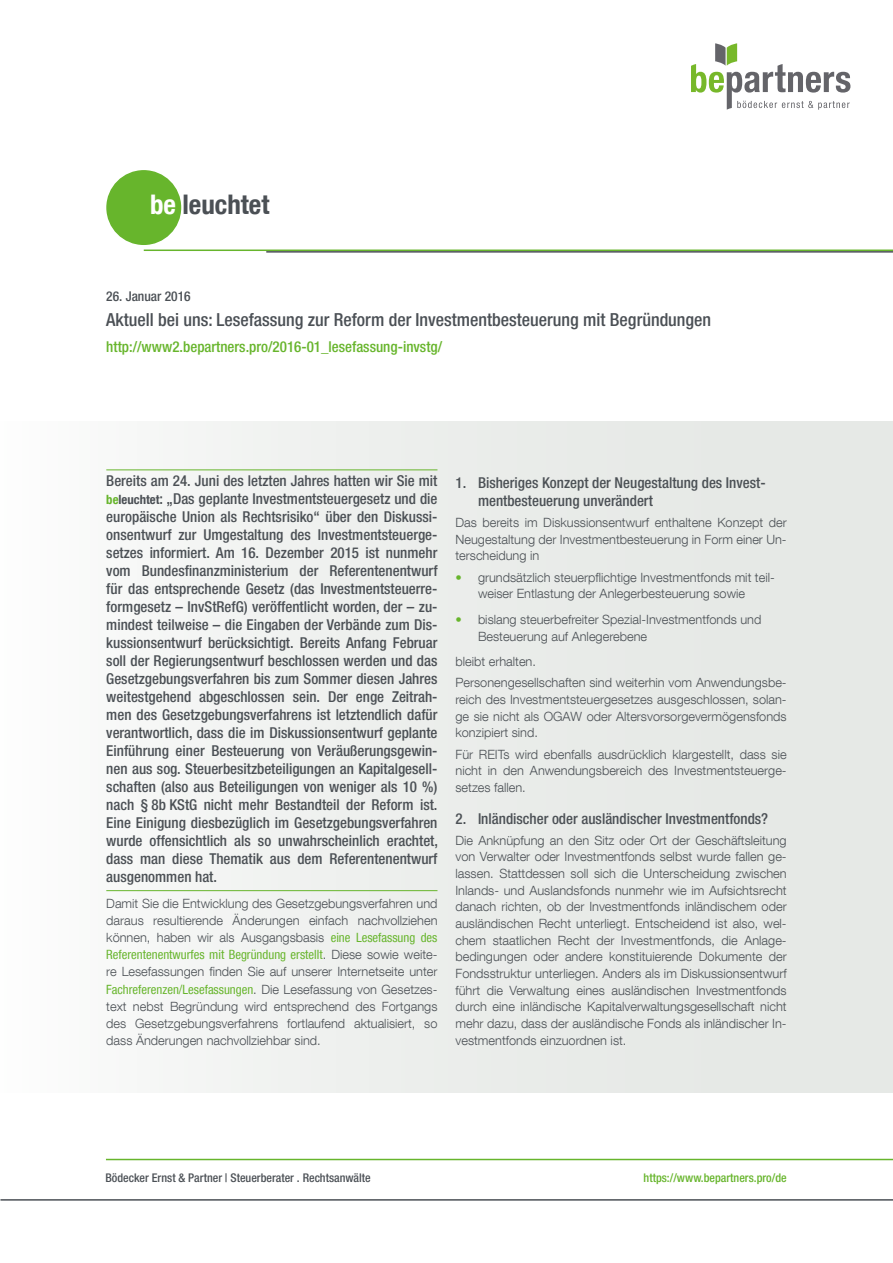
<style>
.page{position:relative;width:893px;height:1263px;background:#fff}
.page>*{position:absolute;margin:0;border:0;box-sizing:border-box;transform-origin:0 0}
.t1{font:700 condensed 27px "Helvetica Neue LT Com";color:#4b5055}
.t2{font:500 condensed 18px "Helvetica Neue LT Com";color:#4b5055}
.t3{font:500 condensed 15px/18px "Helvetica Neue LT Com";color:#4b5055;text-align:justify}
.t4{font:500 condensed 15px "Helvetica Neue LT Com";color:#67b52c}
.t5{font:500 condensed 13.5px "Helvetica Neue LT Com";color:#4b5055}
.t6{font:300 12.75px/16.6px "Helvetica Neue LT Com";color:#4b5055;text-align:justify}
.t7{font:500 condensed 12px "Helvetica Neue LT Com";color:#4b5055}
.t8{font:500 condensed 12px "Helvetica Neue LT Com";color:#67b52c}
.s1{color:#fff}
.s2{font-weight:700;font-size:12.75px;color:#67b52c}
.s3{font-weight:700;font-size:12.75px}
.s4{font-weight:400;font-stretch:condensed;color:#67b52c}
.s5{color:#67b52c}
</style>
<div class="page">
<div style="left:107px;top:171px;width:73px;height:73px;background:#67b52c;border-radius:50%"></div>
<div style="left:106px;top:170px;width:75px;height:75px;border:2px solid #67b52c;border-radius:50%"></div>
<hr style="left:144px;top:249px;width:749px;height:2px;background:#67b52c">
<hr style="left:266px;top:251px;width:627px;height:2px;background:#4b5055">
<div style="left:0;top:421px;width:893px;height:672px;background:#e6e9e6"></div>
<hr style="left:106px;top:1159px;width:787px;height:1px;background:#67b52c">
<hr style="left:0;top:1199px;width:893px;height:1px;background:#4b5055">
<svg style="left:691px;top:43px;width:159px;height:67px"></svg>
<hr style="left:106px;top:890px;width:331px;height:1px;background:#67b52c">
<hr style="left:106px;top:469px;width:331px;height:1px;background:#67b52c">
<h1 class="t1" style="left:150px;top:188px;width:121px"><span class="s1">be</span> leuchtet</h1>
<p class="t5" style="left:106px;top:288px;width:86px">26. Januar 2016</p>
<h2 class="t2" style="left:106px;top:309px;width:606px">Aktuell bei uns: Lesefassung zur Reform der Investmentbesteuerung mit Begründungen</h2>
<p class="t4" style="left:106px;top:338px;width:337px">http://www2.bepartners.pro/2016-01_lesefassung-invstg/</p>
<p class="t3" style="left:106px;top:472px;width:333px">Bereits am 24. Juni des letzten Jahres hatten wir Sie mit <span class="s2">be</span><span class="s3">leuchtet</span>: „Das geplante Investmentsteuergesetz und die europäische Union als Rechtsrisiko“ über den Diskussi&shy;onsentwurf zur Umgestaltung des Investmentsteuerge&shy;setzes informiert. Am 16. Dezember 2015 ist nunmehr vom Bundesfinanzministerium der Referentenentwurf für das entsprechende Gesetz (das Investmentsteuerre&shy;formgesetz – InvStRefG) veröffentlicht worden, der – zu&shy;mindest teilweise – die Eingaben der Verbände zum Dis&shy;kussionsentwurf berücksichtigt. Bereits Anfang Februar soll der Regierungsentwurf beschlossen werden und das Gesetzgebungsverfahren bis zum Sommer diesen Jahres weitestgehend abgeschlossen sein. Der enge Zeitrah&shy;men des Gesetzgebungsverfahrens ist letztendlich dafür verantwortlich, dass die im Diskussionsentwurf geplante Einführung einer Besteuerung von Veräußerungsgewin&shy;nen aus sog. Steuerbesitzbeteiligungen an Kapitalgesell&shy;schaften (also aus Beteiligungen von weniger als 10 %) nach § 8b KStG nicht mehr Bestandteil der Reform ist.<br>Eine Einigung diesbezüglich im Gesetzgebungsverfahren wurde offensichtlich als so unwahrscheinlich erachtet, dass man diese Thematik aus dem Referentenentwurf ausgenommen hat.</p>
<p class="t6" style="left:106px;top:895px;width:333px;line-height:17.1px">Damit Sie die Entwicklung des Gesetzgebungsverfahren und daraus resultierende Änderungen einfach nachvollziehen können, haben wir als Ausgangsbasis <span class="s4">eine Lesefassung des Referentenentwurfes mit Begründung erstellt</span>. Diese sowie weite&shy;re Lesefassungen finden Sie auf unserer Internetseite unter <span class="s4">Fachreferenzen/Lesefassungen</span>. Die Lesefassung von Gesetzes&shy;text nebst Begründung wird entsprechend des Fortgangs des Gesetzgebungsverfahrens fortlaufend aktualisiert, so dass Änderungen nachvollziehbar sind.</p>
<p class="t3" style="left:478px;top:473px;width:289px;text-indent:-22px">1. Bisheriges Konzept der Neugestaltung des Invest&shy;mentbesteuerung unverändert</p>
<p class="t6" style="left:455px;top:514px;width:333px">Das bereits im Diskussionsentwurf enthaltene Konzept der Neugestaltung der Investmentbesteuerung in Form einer Un&shy;terscheidung in</p>
<p class="t6" style="left:455px;top:568px;width:321px;text-align:center"><span class="s5">•</span> grundsätzlich steuerpflichtige Investmentfonds mit teil&shy;weiser Entlastung der Anlegerbesteuerung sowie</p>
<p class="t6" style="left:478px;top:611px;width:285px;text-indent:-23px"><span class="s5">•</span> bislang steuerbefreiter Spezial-Investmentfonds und<br>Besteuerung auf Anlegerebene</p>
<p class="t6" style="left:455px;top:651px;width:333px;line-height:21.1px">bleibt erhalten.<br>Personengesellschaften sind weiterhin vom Anwendungsbe-</p>
<p class="t6" style="left:455px;top:691px;width:333px">reich des Investmentsteuergesetzes ausgeschlossen, solan&shy;ge sie nicht als OGAW oder Altersvorsorgevermögensfonds konzipiert sind.</p>
<p class="t6" style="left:455px;top:745px;width:333px">Für REITs wird ebenfalls ausdrücklich klargestellt, dass sie nicht in den Anwendungsbereich des Investmentsteuerge&shy;setzes fallen.</p>
<p class="t3" style="left:455px;top:809px;width:314px">2. Inländischer oder ausländischer Investmentfonds?</p>
<p class="t6" style="left:455px;top:832px;width:333px">Die Anknüpfung an den Sitz oder Ort der Geschäftsleitung von Verwalter oder Investmentfonds selbst wurde fallen ge&shy;lassen. Stattdessen soll sich die Unterscheidung zwischen Inlands- und Auslandsfonds nunmehr wie im Aufsichtsrecht danach richten, ob der Investmentfonds inländischem oder ausländischen Recht unterliegt. Entscheidend ist also, wel&shy;chem staatlichen Recht der Investmentfonds, die Anlage&shy;bedingungen oder andere konstituierende Dokumente der Fondsstruktur unterliegen. Anders als im Diskussionsentwurf führt die Verwaltung eines ausländischen Investmentfonds durch eine inländische Kapitalverwaltungsgesellschaft nicht mehr dazu, dass der ausländische Fonds als inländischer In&shy;vestmentfonds einzuordnen ist.</p>
<p class="t7" style="left:105px;top:1170px;width:267px">Bödecker Ernst &amp; Partner | Steuerberater . Rechtsanwälte</p>
<p class="t8" style="left:644px;top:1170px;width:145px">https://www.bepartners.pro/de</p>
</div>
